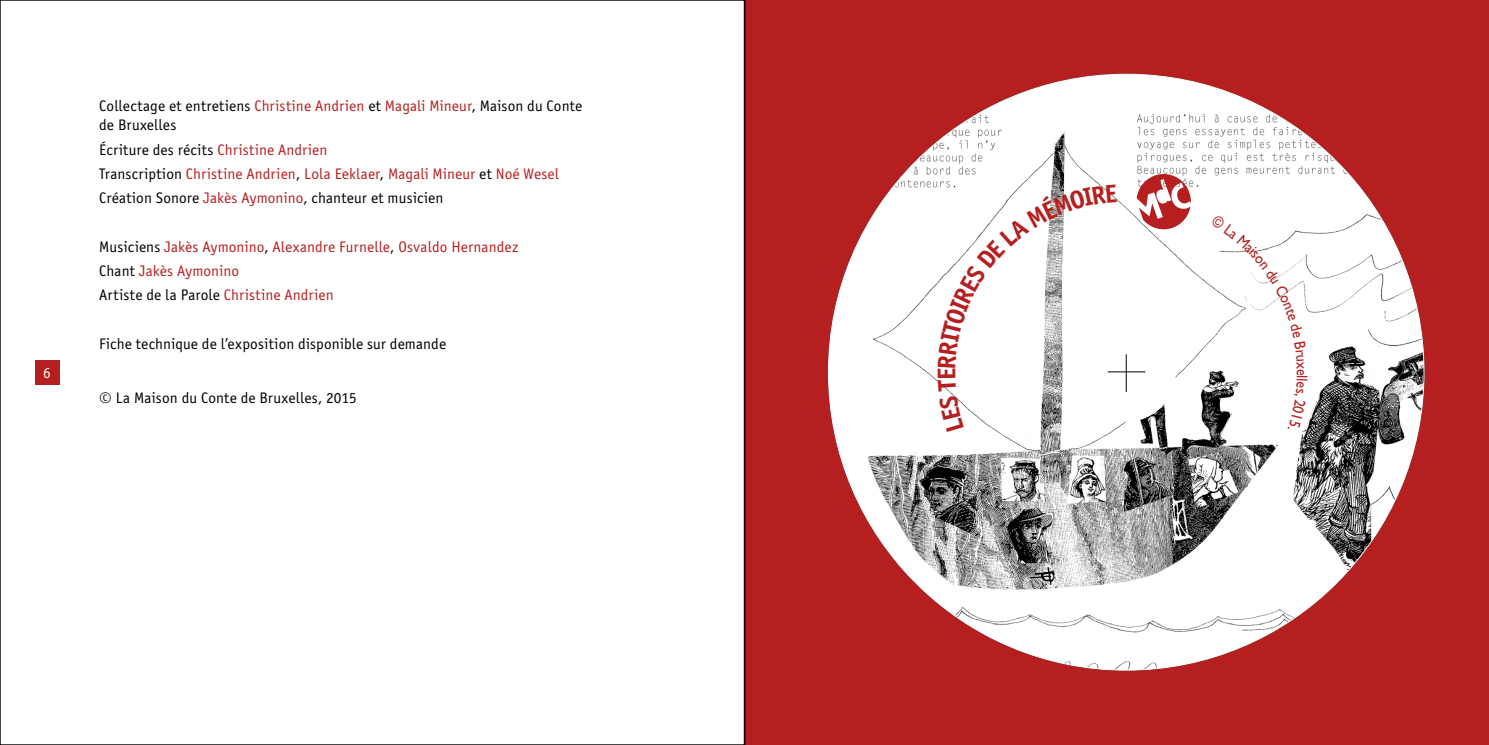
<style>
.page{position:relative;width:1489px;height:745px;background:#fff}
.page>*{position:absolute;margin:0;border:0;box-sizing:border-box;transform-origin:0 0}
.t1{font:15.75px/24.2px "Officina Sans";letter-spacing:.01em;color:#b51f1f}
.t2{font:15.75px/19.2px "Officina Sans";letter-spacing:.01em;color:#000}
.t3{font:15.75px "Officina Sans";color:#fff}
.s1{color:#b51f1f}
.s2{color:#000}
</style>
<div class="page">
<div style="left:35px;top:360px;width:25px;height:24px;background:#b51f1f"></div>
<div style="left:744px;top:0;width:744px;height:744px;background:#b51f1f"></div>
<img style="left:828px;top:74px;width:595px;height:595px;border-radius:298px">
<div style="left:1076px;top:322px;width:99px;height:99px;background:#fff;border-radius:50%"></div>
<hr style="left:1125px;top:354px;width:1px;height:38px;background:#000">
<hr style="left:1107px;top:371px;width:38px;height:1px;background:#000">
<img style="left:1135px;top:172px;width:61px;height:58px">
<svg style="left:1201px;top:213px;width:106px;height:215px"></svg>
<svg style="left:915px;top:184px;width:202px;height:281px"></svg>
<p class="t3" style="left:43px;top:364px;width:9px">6</p>
<p class="t2" style="left:99px;top:96px;width:484px">Collectage et entretiens <span class="s1">Christine Andrien</span> et <span class="s1">Magali Mineur</span>, Maison du Conte de Bruxelles</p>
<p class="t1" style="left:99px;top:137px;width:461px"><span class="s2">Écriture des récits</span> Christine Andrien<br><span class="s2">Transcription</span> Christine Andrien<span class="s2">,</span> Lola Eeklaer<span class="s2">,</span> Magali Mineur <span class="s2">et</span> Noé Wesel<br><span class="s2">Création Sonore</span> Jakès Aymonino<span class="s2">, chanteur et musicien</span></p>
<p class="t1" style="left:99px;top:234px;width:420px"><span class="s2">Musiciens</span> Jakès Aymonino<span class="s2">,</span> Alexandre Furnelle<span class="s2">,</span> Osvaldo Hernandez<br><span class="s2">Chant</span> Jakès Aymonino<br><span class="s2">Artiste de la Parole</span> Christine Andrien</p>
<p class="t2" style="left:99px;top:333px;width:348px">Fiche technique de l’exposition disponible sur demande</p>
<p class="t2" style="left:99px;top:388px;width:259px">© La Maison du Conte de Bruxelles, 2015</p>
</div>
